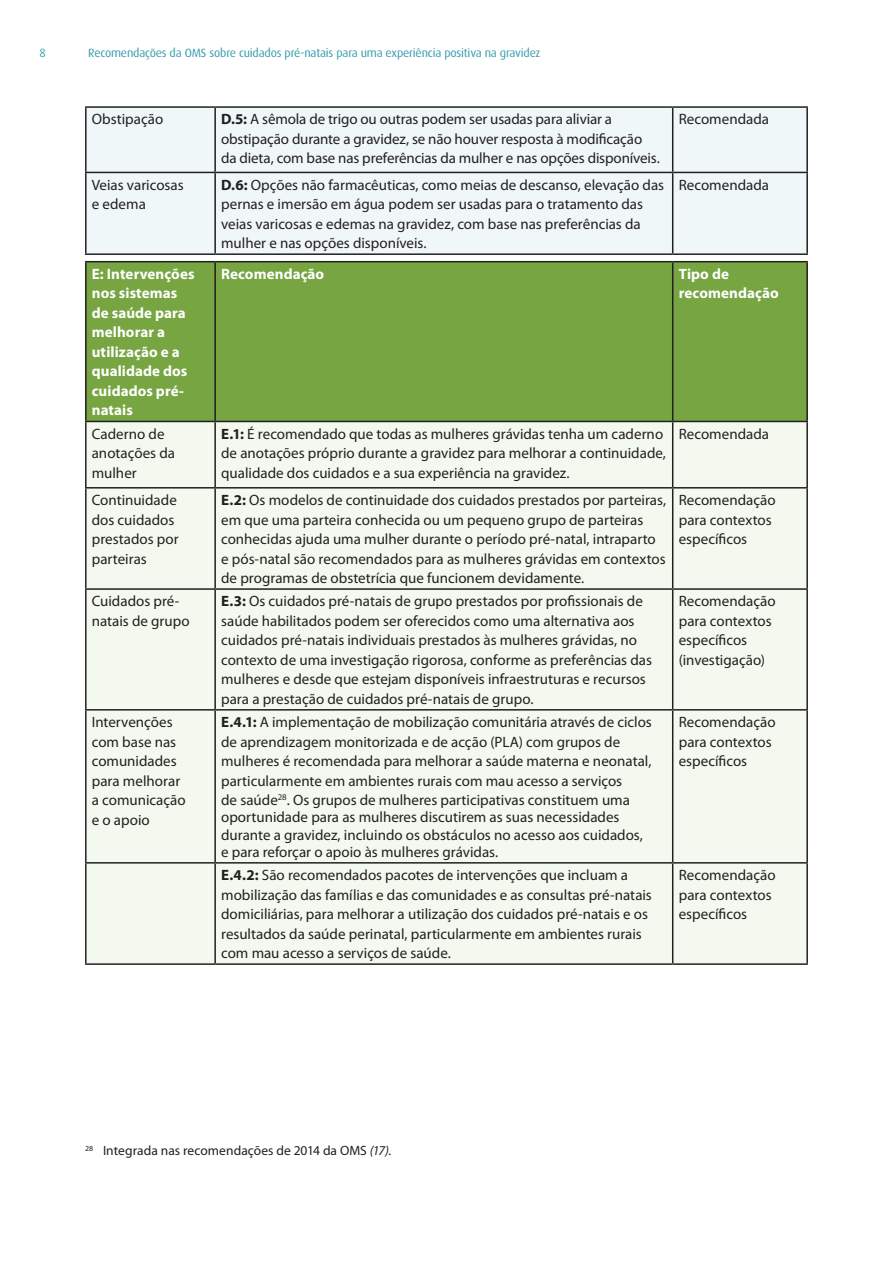
<style>
.page{position:relative;width:893px;height:1263px;background:#fff}
.page>*{position:absolute;margin:0;border:0;box-sizing:border-box;transform-origin:0 0}
.t1{font:15px/19.5px "Myriad Pro";color:#231f20}
.t2{font:700 15px/19.5px "Myriad Pro";letter-spacing:.005em;color:#fff}
.Footnote_text{font:13.5px "Myriad Pro";letter-spacing:.005em;color:#231f20}
.t3{font:12px "Dax Pro";letter-spacing:-.015em;color:#369aae}
.s1{font-weight:700}
.s2{font-style:italic}
</style>
<div class="page">
<div style="left:87px;top:108px;width:719px;height:145px;background:#f0f7f9"></div>
<hr style="left:85px;top:106px;width:130px;height:2px;background:#231f20">
<hr style="left:85px;top:108px;width:2px;height:64px;background:#231f20">
<hr style="left:215px;top:106px;width:458px;height:2px;background:#231f20">
<hr style="left:214px;top:108px;width:2px;height:64px;background:#231f20">
<hr style="left:673px;top:106px;width:135px;height:2px;background:#231f20">
<hr style="left:672px;top:108px;width:1px;height:64px;background:#231f20">
<hr style="left:806px;top:108px;width:2px;height:64px;background:#231f20">
<hr style="left:85px;top:172px;width:130px;height:1px;background:#231f20">
<hr style="left:85px;top:173px;width:2px;height:80px;background:#231f20">
<hr style="left:215px;top:172px;width:458px;height:1px;background:#231f20">
<hr style="left:214px;top:173px;width:2px;height:80px;background:#231f20">
<hr style="left:673px;top:172px;width:135px;height:1px;background:#231f20">
<hr style="left:672px;top:173px;width:1px;height:80px;background:#231f20">
<hr style="left:806px;top:173px;width:2px;height:80px;background:#231f20">
<hr style="left:85px;top:253px;width:130px;height:2px;background:#231f20">
<hr style="left:215px;top:253px;width:458px;height:2px;background:#231f20">
<hr style="left:673px;top:253px;width:135px;height:2px;background:#231f20">
<div style="left:87px;top:262px;width:719px;height:159px;background:#76a541"></div>
<div style="left:87px;top:422px;width:719px;height:541px;background:#f4f9ef"></div>
<hr style="left:85px;top:261px;width:130px;height:1px;background:#231f20">
<hr style="left:85px;top:262px;width:2px;height:159px;background:#231f20">
<hr style="left:215px;top:261px;width:458px;height:1px;background:#231f20">
<hr style="left:214px;top:262px;width:2px;height:159px;background:#231f20">
<hr style="left:673px;top:261px;width:135px;height:1px;background:#231f20">
<hr style="left:672px;top:262px;width:1px;height:159px;background:#231f20">
<hr style="left:806px;top:262px;width:2px;height:159px;background:#231f20">
<hr style="left:85px;top:421px;width:130px;height:1px;background:#231f20">
<hr style="left:85px;top:422px;width:2px;height:65px;background:#231f20">
<hr style="left:215px;top:421px;width:458px;height:1px;background:#231f20">
<hr style="left:214px;top:422px;width:2px;height:65px;background:#231f20">
<hr style="left:673px;top:421px;width:135px;height:1px;background:#231f20">
<hr style="left:672px;top:422px;width:1px;height:65px;background:#231f20">
<hr style="left:806px;top:422px;width:2px;height:65px;background:#231f20">
<hr style="left:85px;top:487px;width:130px;height:1px;background:#231f20">
<hr style="left:85px;top:488px;width:2px;height:100px;background:#231f20">
<hr style="left:215px;top:487px;width:458px;height:1px;background:#231f20">
<hr style="left:214px;top:488px;width:2px;height:100px;background:#231f20">
<hr style="left:673px;top:487px;width:135px;height:1px;background:#231f20">
<hr style="left:672px;top:488px;width:1px;height:100px;background:#231f20">
<hr style="left:806px;top:488px;width:2px;height:100px;background:#231f20">
<hr style="left:85px;top:588px;width:130px;height:2px;background:#231f20">
<hr style="left:85px;top:590px;width:2px;height:119px;background:#231f20">
<hr style="left:215px;top:588px;width:458px;height:2px;background:#231f20">
<hr style="left:214px;top:590px;width:2px;height:119px;background:#231f20">
<hr style="left:673px;top:588px;width:135px;height:2px;background:#231f20">
<hr style="left:672px;top:590px;width:1px;height:119px;background:#231f20">
<hr style="left:806px;top:590px;width:2px;height:119px;background:#231f20">
<hr style="left:85px;top:709px;width:130px;height:1px;background:#231f20">
<hr style="left:85px;top:710px;width:2px;height:152px;background:#231f20">
<hr style="left:215px;top:709px;width:458px;height:1px;background:#231f20">
<hr style="left:214px;top:710px;width:2px;height:152px;background:#231f20">
<hr style="left:673px;top:709px;width:135px;height:1px;background:#231f20">
<hr style="left:672px;top:710px;width:1px;height:152px;background:#231f20">
<hr style="left:806px;top:710px;width:2px;height:152px;background:#231f20">
<hr style="left:85px;top:862px;width:130px;height:1px;background:#231f20">
<hr style="left:85px;top:863px;width:2px;height:100px;background:#231f20">
<hr style="left:215px;top:862px;width:458px;height:1px;background:#231f20">
<hr style="left:214px;top:863px;width:2px;height:100px;background:#231f20">
<hr style="left:673px;top:862px;width:135px;height:1px;background:#231f20">
<hr style="left:672px;top:863px;width:1px;height:100px;background:#231f20">
<hr style="left:806px;top:863px;width:2px;height:100px;background:#231f20">
<hr style="left:85px;top:963px;width:130px;height:2px;background:#231f20">
<hr style="left:215px;top:963px;width:458px;height:2px;background:#231f20">
<hr style="left:673px;top:963px;width:135px;height:2px;background:#231f20">
<p class="t3" style="left:39px;top:45px;width:8px">8</p>
<p class="t3" style="left:88px;top:45px;width:454px">Recomendações da OMS sobre cuidados pré-natais para uma experiência positiva na gravidez</p>
<p class="t1" style="left:92px;top:109px;width:73px">Obstipação</p>
<p class="t1" style="left:221px;top:109px;width:440px"><span class="s1">D.5:</span> A sêmola de trigo ou outras podem ser usadas para aliviar a obstipação durante a gravidez, se não houver resposta à modificação da dieta, com base nas preferências da mulher e nas opções disponíveis.</p>
<p class="t1" style="left:679px;top:109px;width:92px">Recomendada</p>
<p class="t1" style="left:92px;top:175px;width:93px">Veias varicosas e edema</p>
<p class="t1" style="left:221px;top:175px;width:444px"><span class="s1">D.6:</span> Opções não farmacêuticas, como meias de descanso, elevação das pernas e imersão em água podem ser usadas para o tratamento das veias varicosas e edemas na gravidez, com base nas preferências da mulher e nas opções disponíveis.</p>
<p class="t1" style="left:679px;top:175px;width:92px">Recomendada</p>
<p class="t2" style="left:92px;top:264px;width:104px">E: Intervenções nos sistemas de saúde para melhorar a utilização e a qualidade dos cuidados pré&shy;natais</p>
<p class="t2" style="left:221px;top:264px;width:105px">Recomendação</p>
<p class="t2" style="left:679px;top:264px;width:101px">Tipo de recomendação</p>
<p class="t1" style="left:92px;top:424px;width:85px">Caderno de anotações da mulher</p>
<p class="t1" style="left:221px;top:424px;width:446px"><span class="s1">E.1:</span> É recomendado que todas as mulheres grávidas tenha um caderno de anotações próprio durante a gravidez para melhorar a continuidade, qualidade dos cuidados e a sua experiência na gravidez.</p>
<p class="t1" style="left:679px;top:424px;width:92px">Recomendada</p>
<p class="t1" style="left:92px;top:490px;width:88px">Continuidade dos cuidados prestados por parteiras</p>
<p class="t1" style="left:221px;top:490px;width:447px"><span class="s1">E.2:</span> Os modelos de continuidade dos cuidados prestados por parteiras, em que uma parteira conhecida ou um pequeno grupo de parteiras conhecidas ajuda uma mulher durante o período pré-natal, intraparto e pós-natal são recomendados para as mulheres grávidas em contextos de programas de obstetrícia que funcionem devidamente.</p>
<p class="t1" style="left:679px;top:490px;width:98px">Recomendação para contextos específicos</p>
<p class="t1" style="left:92px;top:591px;width:99px">Cuidados pré&shy;natais de grupo</p>
<p class="t1" style="left:221px;top:591px;width:432px"><span class="s1">E.3:</span> Os cuidados pré-natais de grupo prestados por profissionais de saúde habilitados podem ser oferecidos como uma alternativa aos cuidados pré-natais individuais prestados às mulheres grávidas, no contexto de uma investigação rigorosa, conforme as preferências das mulheres e desde que estejam disponíveis infraestruturas e recursos para a prestação de cuidados pré-natais de grupo.</p>
<p class="t1" style="left:679px;top:591px;width:98px">Recomendação para contextos específicos (investigação)</p>
<p class="t1" style="left:92px;top:712px;width:95px">Intervenções com base nas comunidades para melhorar a comunicação e o apoio</p>
<p class="t1" style="left:221px;top:712px;width:432px"><span class="s1">E.4.1:</span> A implementação de mobilização comunitária através de ciclos de aprendizagem monitorizada e de acção (PLA) com grupos de mulheres é recomendada para melhorar a saúde materna e neonatal, particularmente em ambientes rurais com mau acesso a serviços<br>de saúde<sup>28</sup>. Os grupos de mulheres participativas constituem uma</p>
<p class="t1" style="left:679px;top:712px;width:98px">Recomendação para contextos específicos</p>
<p class="t1" style="left:221px;top:808px;width:423px;line-height:17.2px">oportunidade para as mulheres discutirem as suas necessidades durante a gravidez, incluindo os obstáculos no acesso aos cuidados, e para reforçar o apoio às mulheres grávidas.</p>
<p class="t1" style="left:221px;top:865px;width:432px"><span class="s1">E.4.2:</span> São recomendados pacotes de intervenções que incluam a mobilização das famílias e das comunidades e as consultas pré-natais domiciliárias, para melhorar a utilização dos cuidados pré-natais e os resultados da saúde perinatal, particularmente em ambientes rurais com mau acesso a serviços de saúde.</p>
<p class="t1" style="left:679px;top:865px;width:98px">Recomendação para contextos específicos</p>
<p class="Footnote_text" style="left:85px;top:1142px;width:308px"><sup>28</sup> Integrada nas recomendações de 2014 da OMS <span class="s2">(17)</span>.</p>
</div>
